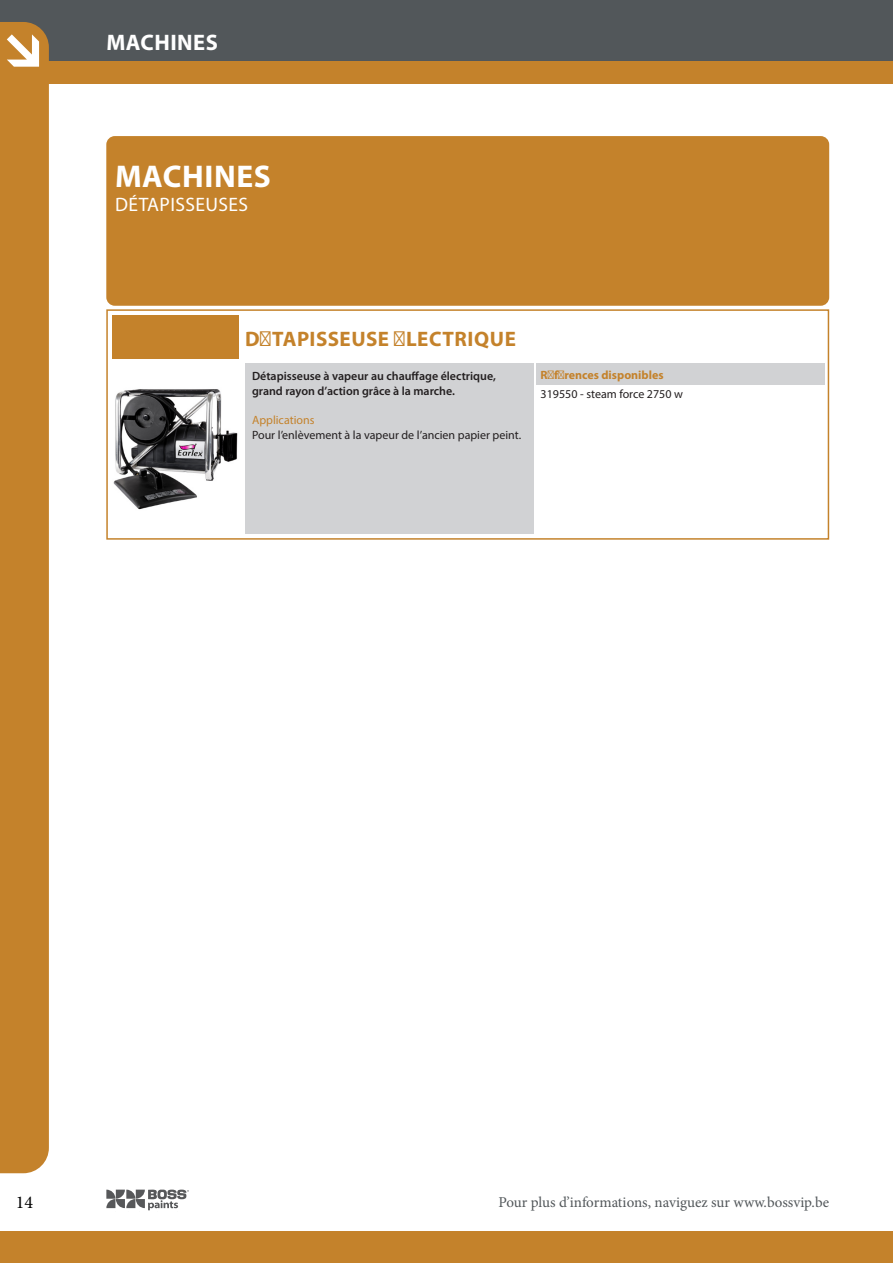
<style>
.page{position:relative;width:893px;height:1263px;background:#fff}
.page>*{position:absolute;margin:0;border:0;box-sizing:border-box;transform-origin:0 0}
._03_title_big_bloc{font:700 31.5px "Myriad Pro";letter-spacing:.02em;color:#fff}
.t1{font:700 22.5px "Myriad Pro";letter-spacing:.02em;color:#fff}
._03_productname_titl{font:700 21px "Myriad Pro";letter-spacing:.025em;color:#c4822b}
._02_subtitle_big_blo{font:19.5px "Myriad Pro";letter-spacing:.02em;color:#fff}
.t2{font:18px "Minion Pro";color:#000}
.t3{font:15px "Minion Pro";color:#52575a}
._01_product_beschrij{font:600 12px/15px "Myriad Pro";color:#231f20}
._01_bodytext_table{font:12px/14.2px "Myriad Pro";color:#231f20}
._01_body_table_color{font:12px "Myriad Pro";color:#231f20}
._02_subtitles_table{font:700 12px "Myriad Pro";color:#c4822b}
.s1{color:#c4822b}
</style>
<div class="page">
<div style="left:0;top:0;width:893px;height:71px;background:#52575a"></div>
<svg style="left:106px;top:1189px;width:83px;height:21px"></svg>
<div style="left:0;top:22px;width:49px;height:1151px;background:#c4822b"></div>
<div style="left:0;top:1231px;width:893px;height:32px;background:#c4822b"></div>
<div style="left:0;top:61px;width:893px;height:22px;background:#c4822b"></div>
<div style="left:7px;top:30px;width:34px;height:42px;background:#c4822b"></div>
<svg style="left:7px;top:34px;width:32px;height:33px"></svg>
<div style="left:106px;top:136px;width:723px;height:170px;background:#c4822b;border-radius:9px"></div>
<div style="left:112px;top:315px;width:126px;height:44px;background:#c4822b"></div>
<img style="left:113px;top:389px;width:125px;height:121px">
<div style="left:245px;top:364px;width:289px;height:170px;background:#d1d2d4"></div>
<div style="left:536px;top:364px;width:289px;height:21px;background:#d1d2d4"></div>
<div style="left:106px;top:309px;width:723px;height:231px;border:2px solid #c4822b"></div>
<p class="t1" style="left:107px;top:28px;width:113px">MACHINES</p>
<p class="_03_title_big_bloc" style="left:115px;top:156px;width:157px">MACHINES</p>
<p class="_02_subtitle_big_blo" style="left:115px;top:193px;width:135px">DÉTAPISSEUSES</p>
<p class="_03_productname_titl" style="left:245px;top:325px;width:272px">DÉTAPISSEUSE ÉLECTRIQUE</p>
<p class="_01_product_beschrij" style="left:252px;top:368px;width:245px">Détapisseuse à vapeur au chauffage électrique, grand rayon d’action grâce à la marche.</p>
<p class="_01_bodytext_table" style="left:252px;top:413px;width:271px"><span class="s1">Applications<br></span>Pour l’enlèvement à la vapeur de l’ancien papier peint.</p>
<p class="_02_subtitles_table" style="left:541px;top:367px;width:124px">Références disponibles</p>
<p class="_01_body_table_color" style="left:541px;top:386px;width:144px">319550 - steam force 2750 w</p>
<h3 class="t2" style="left:16px;top:1190px;width:19px">14</h3>
<p class="t3" style="left:498px;top:1192px;width:332px">Pour plus d’informations, naviguez sur www.bossvip.be</p>
</div>
